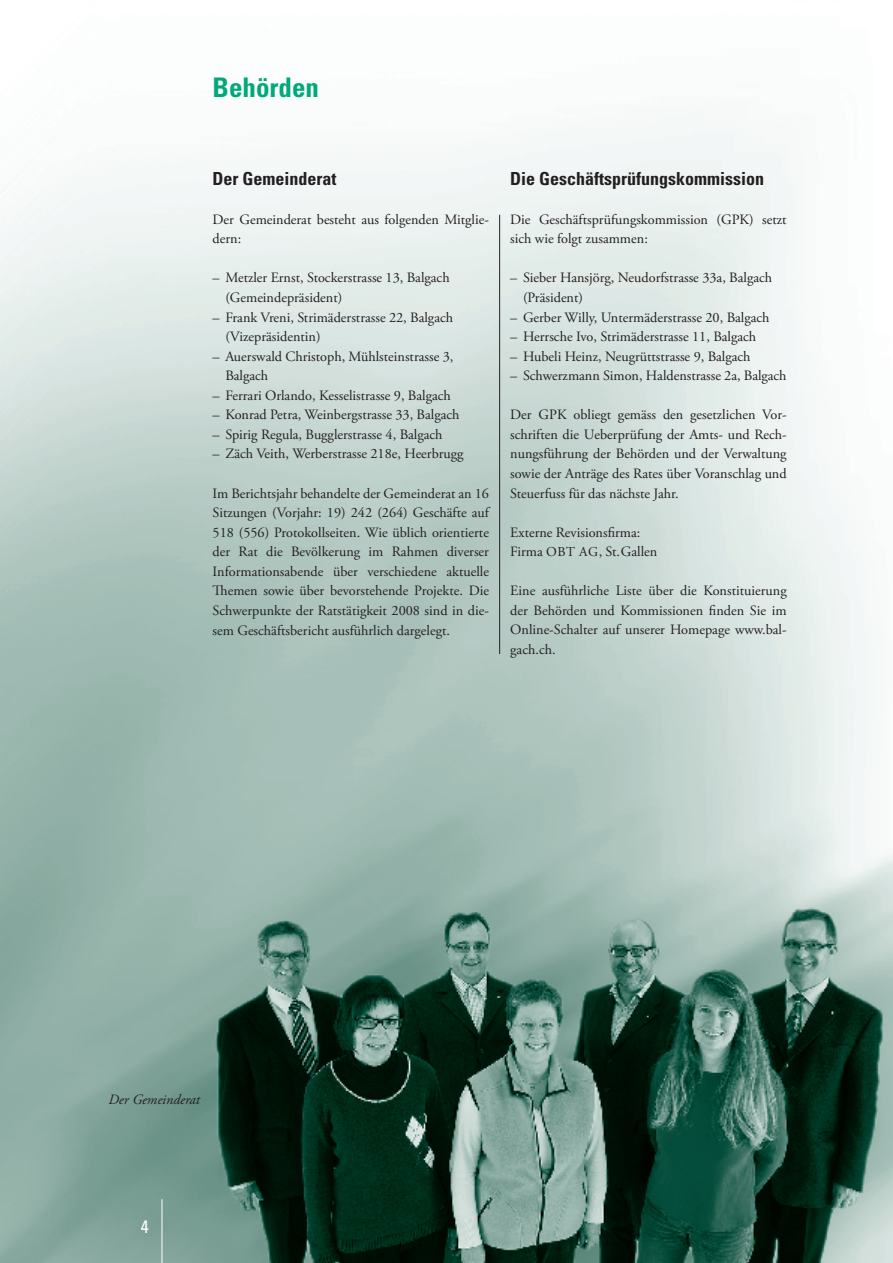
<style>
.page{position:relative;width:893px;height:1263px;background:#fff}
.page>*{position:absolute;margin:0;border:0;box-sizing:border-box;transform-origin:0 0}
.t1{font:700 condensed 27px "Univers";color:#00a979}
.t2{font:700 condensed 18px "Univers";color:#231f20}
.t3{font:condensed 18px "Univers";color:#fff}
.t4{font:14.25px/19.5px "Adobe Garamond Pro";color:#231f20}
.t5{font:italic 14.25px "Adobe Garamond Pro";color:#231f20}
.s1{font-size:13.5px}
</style>
<div class="page">
<img style="left:0;top:112px;width:893px;height:1151px">
<hr style="left:499px;top:215px;width:1px;height:439px;background:#231f20">
<hr style="left:162px;top:1199px;width:1px;height:64px;background:#fff">
<h1 class="t1" style="left:213px;top:70px;width:108px">Behörden</h1>
<p class="t2" style="left:213px;top:167px;width:125px">Der Gemeinderat</p>
<p class="t4" style="left:213px;top:210px;width:278px">Der Gemeinderat besteht aus folgenden Mitglie&shy;dern:</p>
<p class="t4" style="left:225px;top:269px;width:226px;text-indent:-13px">– Metzler Ernst, Stockerstrasse 13, Balgach (Gemeindepräsident)</p>
<p class="t4" style="left:225px;top:308px;width:229px;text-indent:-13px">– Frank Vreni, Strimäderstrasse 22, Balgach (Vizepräsidentin)</p>
<p class="t4" style="left:225px;top:347px;width:230px;text-indent:-13px">– Auerswald Christoph, Mühlsteinstrasse 3,<br>Balgach</p>
<p class="t4" style="left:213px;top:386px;width:240px">– Ferrari Orlando, Kesselistrasse 9, Balgach</p>
<p class="t4" style="left:213px;top:406px;width:248px">– Konrad Petra, Weinbergstrasse 33, Balgach</p>
<p class="t4" style="left:213px;top:425px;width:231px">– Spirig Regula, Bugglerstrasse 4, Balgach</p>
<p class="t4" style="left:213px;top:445px;width:253px">– Zäch Veith, Werberstrasse 218e, Heerbrugg</p>
<p class="t4" style="left:213px;top:484px;width:278px;text-align:justify">Im Berichtsjahr behandelte der Gemeinderat an 16<br>Sitzungen (Vorjahr: 19) 242 (264) Geschäfte auf 518 (556) Protokollseiten. Wie üblich orientierte der Rat die Bevölkerung im Rahmen diverser Informationsabende über verschiedene aktuelle Themen sowie über bevorstehende Projekte. Die Schwerpunkte der Ratstätigkeit 2008 sind in die&shy;sem Geschäftsbericht ausführlich dargelegt.</p>
<p class="t2" style="left:510px;top:167px;width:255px">Die Geschäftsprüfungskommission</p>
<p class="t4" style="left:510px;top:210px;width:278px">Die Geschäftsprüfungskommission (GPK) setzt sich wie folgt zusammen:</p>
<p class="t4" style="left:523px;top:269px;width:251px;text-indent:-13px">– Sieber Hansjörg, Neudorfstrasse 33a, Balgach (Präsident)</p>
<p class="t4" style="left:510px;top:308px;width:261px">– Gerber Willy, Untermäderstrasse 20, Balgach</p>
<p class="t4" style="left:510px;top:327px;width:247px">– Herrsche Ivo, Strimäderstrasse 11, Balgach</p>
<p class="t4" style="left:510px;top:347px;width:242px">– Hubeli Heinz, Neugrüttstrasse 9, Balgach</p>
<p class="t4" style="left:510px;top:366px;width:278px">– Schwerzmann Simon, Haldenstrasse 2a, Balgach</p>
<p class="t4" style="left:510px;top:406px;width:278px;text-align:justify">Der GPK obliegt gemäss den gesetzlichen Vor&shy;schriften die Ueberprüfung der Amts- und Rech&shy;nungsführung der Behörden und der Verwaltung sowie der Anträge des Rates über Voranschlag und Steuerfuss für das nächste Jahr.</p>
<p class="t4" style="left:510px;top:523px;width:149px">Externe Revisionsfirma:<br>Firma <span class="s1">OBT AG</span>, St.Gallen</p>
<p class="t4" style="left:510px;top:582px;width:278px;text-align:justify">Eine ausführliche Liste über die Konstituierung der Behörden und Kommissionen finden Sie im Online-Schalter auf unserer Homepage www.bal&shy;gach.ch.</p>
<p class="t5" style="left:109px;top:1091px;width:93px">Der Gemeinderat</p>
<p class="t3" style="left:141px;top:1215px;width:9px">4</p>
</div>
